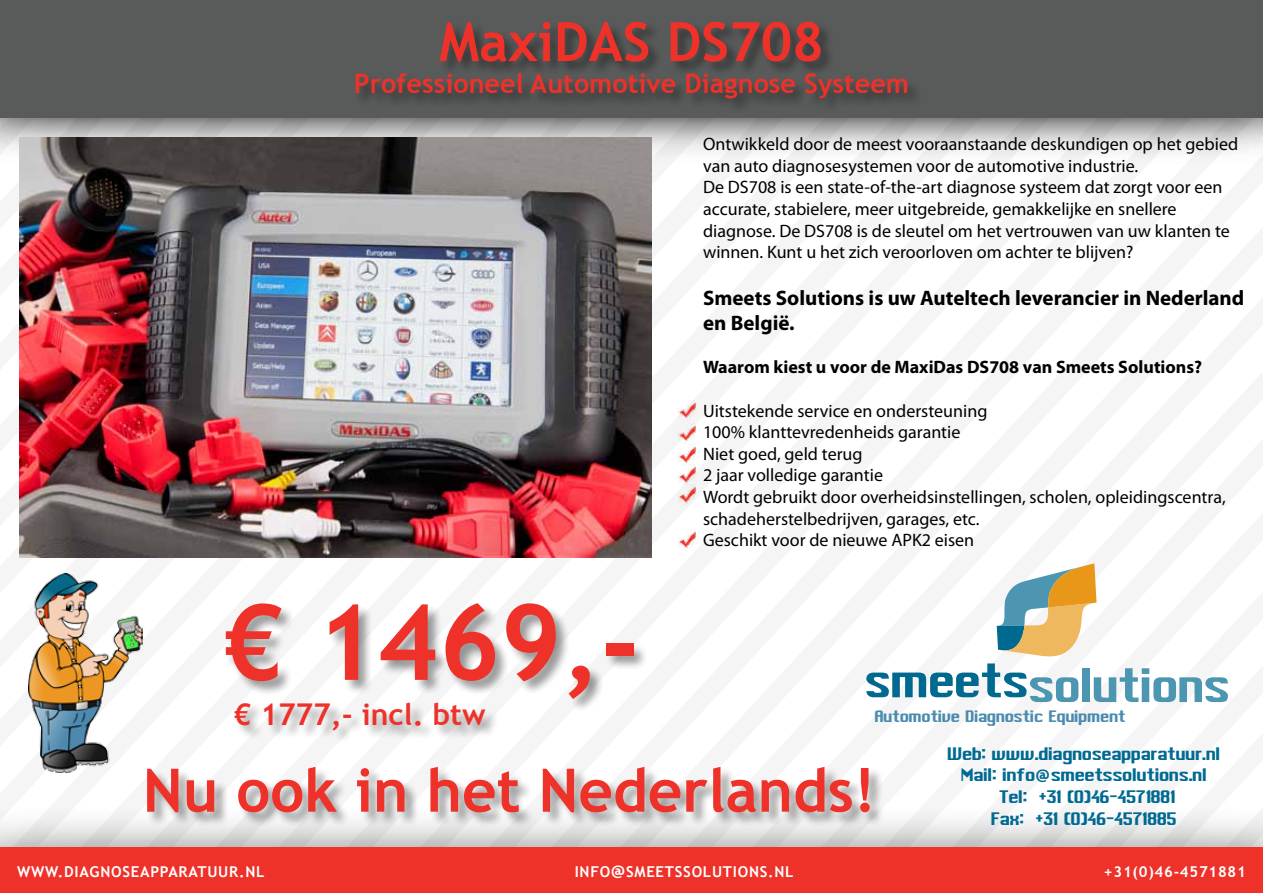
<style>
.page{position:relative;width:1263px;height:893px;background:#fff}
.page>*{position:absolute;margin:0;border:0;box-sizing:border-box;transform-origin:0 0}
.t1{font:700 105px "Trebuchet MS";color:#ee3129}
.t2{font:700 60px "Trebuchet MS";color:#ee3129}
.t3{font:700 54px "Trebuchet MS";color:#ee3129}
.t4{font:700 30px "Trebuchet MS";color:#ee3129}
.t5{font:700 27px "Trebuchet MS";color:#ee3129}
.t6{font:700 21px/25.2px "Myriad Pro";color:#000}
.t7{font:18px/21.6px "Myriad Pro";color:#000}
.t8{font:18px/21.6px "Mac Type";color:#006a92;text-align:center}
.t9{font:700 18px "Myriad Pro";color:#000}
.t10{font:16.35px "Mac Type";color:#4a8bae}
.t11{font:700 15px "Trebuchet MS";letter-spacing:.05em;color:#fff}
.s1{font-family:"Trebuchet MS";font-weight:700}
.s2{font-size:18px}
</style>
<div class="page">
<div style="left:0;top:65px;width:1263px;height:53px;background:#595a5a"></div>
<div style="left:0;top:847px;width:1263px;height:46px;background:#ee3129"></div>
<div style="left:0;top:0;width:1263px;height:67px;background:#595a5a"></div>
<img style="left:29px;top:574px;width:114px;height:198px">
<svg style="left:866px;top:563px;width:397px;height:284px"></svg>
<div style="left:355px;top:21px;width:568px;height:93px;background:#000;opacity:.4"></div>
<div style="left:225px;top:603px;width:423px;height:142px;background:#000;opacity:.4"></div>
<img style="left:678px;top:400px;width:19px;height:21px">
<img style="left:678px;top:423px;width:19px;height:83px">
<img style="left:678px;top:529px;width:18px;height:21px">
<img style="left:19px;top:137px;width:633px;height:420px">
<div style="left:146px;top:767px;width:739px;height:61px;background:#000;opacity:.4"></div>
<h3 class="t3" style="left:439px;top:8px;width:386px">MaxiDAS DS708</h3>
<h3 class="t5" style="left:354px;top:67px;width:557px">Professioneel Automotive Diagnose Systeem</h3>
<p class="t7" style="left:703px;top:133px;width:537px">Ontwikkeld door de meest vooraanstaande deskundigen op het gebied van auto diagnosesystemen voor de automotive industrie.<br>De DS708 is een state-of-the-art diagnose systeem dat zorgt voor een accurate, stabielere, meer uitgebreide, gemakkelijke en snellere diagnose. De DS708 is de sleutel om het vertrouwen van uw klanten te winnen. Kunt u het zich veroorloven om achter te blijven?</p>
<p class="t6" style="left:703px;top:285px;width:543px">Smeets Solutions is uw Auteltech leverancier in Nederland en België.</p>
<p class="t9" style="left:703px;top:356px;width:501px">Waarom kiest u voor de MaxiDas DS708 van Smeets Solutions?</p>
<p class="t7" style="left:703px;top:400px;width:524px">Uitstekende service en ondersteuning<br>100% klanttevredenheids garantie<br>Niet goed, geld terug<br>2 jaar volledige garantie<br>Wordt gebruikt door overheidsinstellingen, scholen, opleidingscentra, schadeherstelbedrijven, garages, etc.<br>Geschikt voor de nieuwe APK2 eisen</p>
<h1 class="t1" style="left:223px;top:577px;width:418px">€ 1469,-</h1>
<h3 class="t4" style="left:234px;top:695px;width:253px">€ 1777,- incl. btw</h3>
<h2 class="t2" style="left:143px;top:753px;width:734px">Nu ook in het Nederlands!</h2>
<p class="t10" style="left:874px;top:710px;width:252px">Automotive Diagnostic Equipment</p>
<p class="t8" style="left:947px;top:745px;width:274px">Web: www.diagnoseapparatuur.nl<br>Mail: info<span class="s1">@</span>smeetssolutions.nl<br>Tel: +31 (0)46-4571881<br>Fax: +31 (0)46-4571885</p>
<p class="t11" style="left:17px;top:862px;width:249px">WWW.DIAGNOSEAPPARATUUR.NL</p>
<p class="t11" style="left:575px;top:862px;width:220px">INFO<span class="s2">@</span>SMEETSSOLUTIONS.NL</p>
<p class="t11" style="left:1104px;top:862px;width:144px">+31(0)46-4571881</p>
</div>
